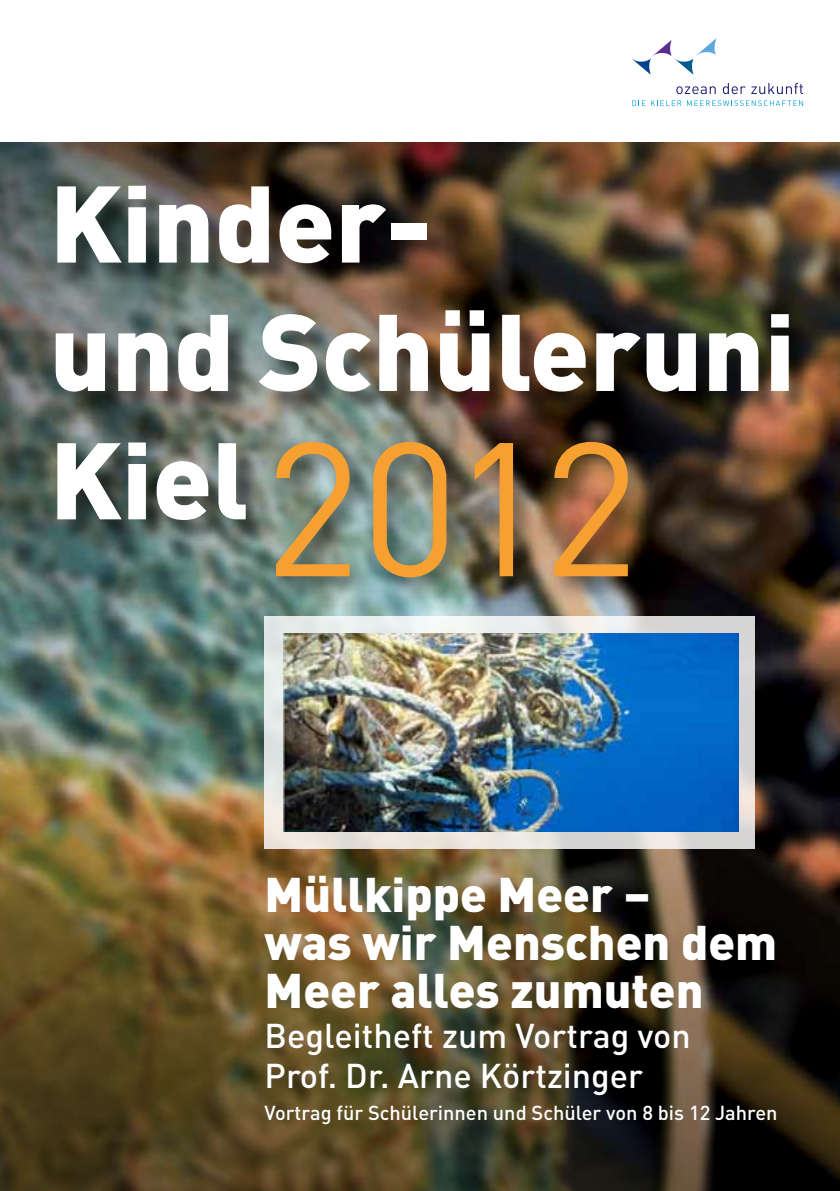
<style>
.page{position:relative;width:840px;height:1191px;background:#fff}
.page>*{position:absolute;margin:0;border:0;box-sizing:border-box;transform-origin:0 0}
.t1{font:187px "DIN";color:#f6a032}
.t2{font:900 107px/128.4px "DIN";color:#fff}
.t3{font:900 48px/48px "DINOT";color:#fff}
.t4{font:500 34px/40px "DINOT";color:#fff}
.t5{font:500 20px "DINOT";color:#fff}
</style>
<div class="page">
<img style="left:0;top:142px;width:839px;height:474px">
<img style="left:0;top:616px;width:839px;height:575px">
<div style="left:266px;top:430px;width:388px;height:174px;background:#000;opacity:.59"></div>
<div style="left:59px;top:188px;width:753px;height:357px;background:#000;opacity:.49"></div>
<svg style="left:631px;top:38px;width:171px;height:68px"></svg>
<svg style="left:264px;top:616px;width:490px;height:232px;background:#e0e1df"></svg>
<img style="left:283px;top:633px;width:455px;height:198px">
<h2 class="t2" style="left:50px;top:156px;width:746px">Kinder-<br>und Schüleruni<br>Kiel</h2>
<h1 class="t1" style="left:263px;top:403px;width:377px">2012</h1>
<p class="t3" style="left:264px;top:869px;width:514px">Müllkippe Meer –<br>was wir Menschen dem<br>Meer alles zumuten</p>
<p class="t4" style="left:264px;top:1015px;width:427px">Begleitheft zum Vortrag von<br>Prof. Dr. Arne Körtzinger</p>
<p class="t5" style="left:264px;top:1100px;width:514px">Vortrag für Schülerinnen und Schüler von 8 bis 12 Jahren</p>
</div>
